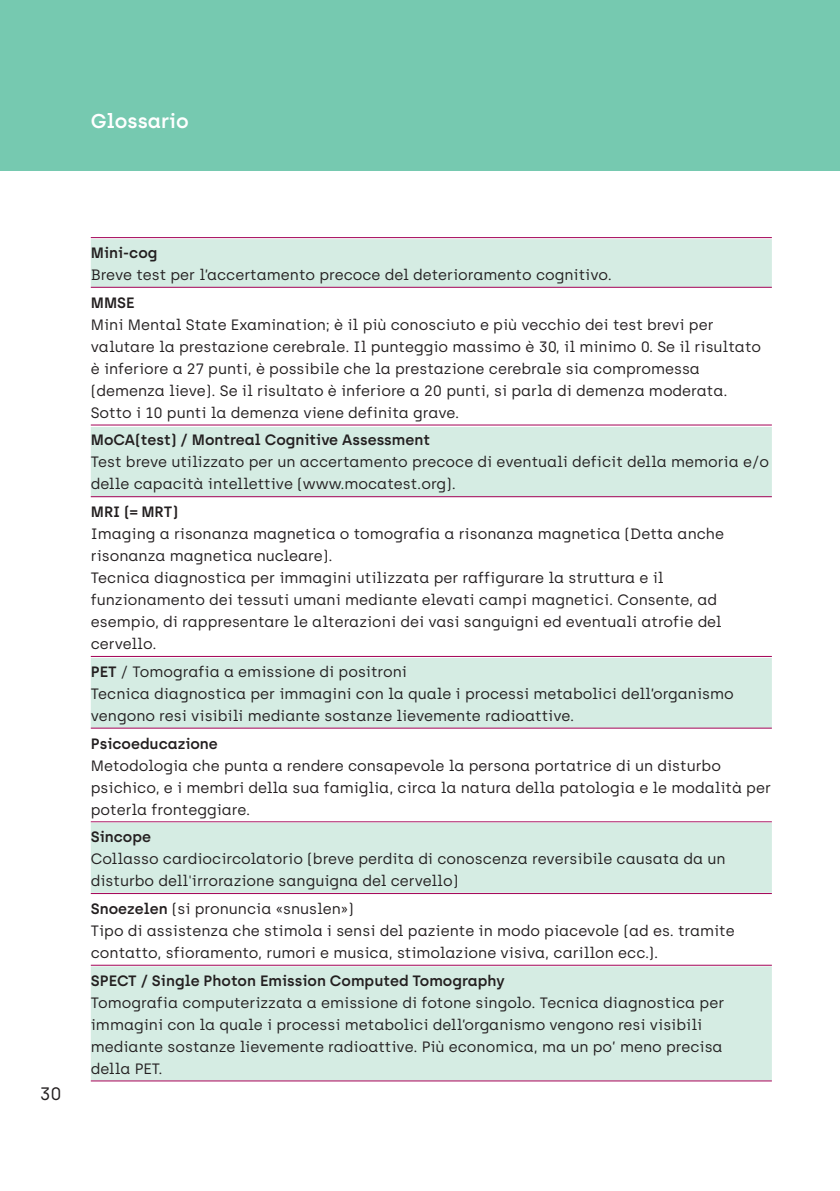
<style>
.page{position:relative;width:840px;height:1191px;background:#fff}
.page>*{position:absolute;margin:0;border:0;box-sizing:border-box;transform-origin:0 0}
.t1{font:600 20px "Archia";color:#fff}
.t2{font:18px "Archia";color:#231f20}
.t3{font:15px/22px "Archia";color:#231f20}
.t4{font:600 15px "Archia";color:#231f20}
.s1{font-weight:600}
</style>
<div class="page">
<hr style="left:839px;top:0;width:1px;height:170px;background:#76c9b0">
<div style="left:0;top:0;width:839px;height:170px;background:#76c9b0"></div>
<hr style="left:91px;top:237px;width:680px;height:1px;background:#a30155">
<div style="left:91px;top:239px;width:680px;height:48px;background:#d5ece3"></div>
<hr style="left:91px;top:287px;width:680px;height:1px;background:#a30155">
<hr style="left:91px;top:424px;width:680px;height:1px;background:#a30155">
<div style="left:91px;top:427px;width:680px;height:70px;background:#d5ece3"></div>
<hr style="left:91px;top:496px;width:680px;height:1px;background:#a30155">
<hr style="left:91px;top:656px;width:680px;height:1px;background:#a30155">
<div style="left:91px;top:658px;width:680px;height:70px;background:#d5ece3"></div>
<hr style="left:91px;top:727px;width:680px;height:1px;background:#a30155">
<hr style="left:91px;top:821px;width:680px;height:1px;background:#a30155">
<div style="left:91px;top:822px;width:680px;height:70px;background:#d5ece3"></div>
<hr style="left:91px;top:893px;width:680px;height:1px;background:#a30155">
<hr style="left:91px;top:964px;width:680px;height:1px;background:#a30155">
<div style="left:91px;top:966px;width:680px;height:114px;background:#d5ece3"></div>
<hr style="left:91px;top:1080px;width:680px;height:1px;background:#a30155">
<h1 class="t1" style="left:91px;top:109px;width:99px">Glossario</h1>
<p class="t2" style="left:40px;top:1082px;width:23px">30</p>
<p class="t4" style="left:91px;top:244px;width:68px">Mini-cog</p>
<p class="t3" style="left:91px;top:264px;width:522px">Breve test per l’accertamento precoce del deterioramento cognitivo.</p>
<p class="t4" style="left:91px;top:293px;width:45px">MMSE</p>
<p class="t3" style="left:91px;top:313px;width:671px">Mini Mental State Examination; è il più conosciuto e più vecchio dei test brevi per valutare la prestazione cerebrale. Il punteggio massimo è 30, il minimo 0. Se il risultato è inferiore a 27 punti, è possibile che la prestazione cerebrale sia compromessa (demenza lieve). Se il risultato è inferiore a 20 punti, si parla di demenza moderata.<br>Sotto i 10 punti la demenza viene definita grave.</p>
<p class="t4" style="left:91px;top:431px;width:340px">MoCA(test) / Montreal Cognitive Assessment</p>
<p class="t3" style="left:91px;top:451px;width:679px">Test breve utilizzato per un accertamento precoce di eventuali deficit della memoria e/o delle capacità intellettive (www.mocatest.org).</p>
<p class="t4" style="left:91px;top:503px;width:89px">MRI (= MRT)</p>
<p class="t3" style="left:91px;top:523px;width:634px">Imaging a risonanza magnetica o tomografia a risonanza magnetica (Detta anche risonanza magnetica nucleare).<br>Tecnica diagnostica per immagini utilizzata per raffigurare la struttura e il funzionamento dei tessuti umani mediante elevati campi magnetici. Consente, ad esempio, di rappresentare le alterazioni dei vasi sanguigni ed eventuali atrofie del cervello.</p>
<p class="t3" style="left:91px;top:660px;width:644px"><span class="s1">PET</span> / Tomografia a emissione di positroni<br>Tecnica diagnostica per immagini con la quale i processi metabolici dell’organismo vengono resi visibili mediante sostanze lievemente radioattive.</p>
<p class="t4" style="left:91px;top:734px;width:128px">Psicoeducazione</p>
<p class="t3" style="left:91px;top:754px;width:681px">Metodologia che punta a rendere consapevole la persona portatrice di un disturbo psichico, e i membri della sua famiglia, circa la natura della patologia e le modalità per poterla fronteggiare.</p>
<p class="t4" style="left:91px;top:828px;width:62px">Sincope</p>
<p class="t3" style="left:91px;top:848px;width:636px">Collasso cardiocircolatorio (breve perdita di conoscenza reversibile causata da un disturbo dell'irrorazione sanguigna del cervello)</p>
<p class="t3" style="left:91px;top:897px;width:645px"><span class="s1">Snoezelen</span> (si pronuncia «snuslen»)<br>Tipo di assistenza che stimola i sensi del paziente in modo piacevole (ad es. tramite contatto, sfioramento, rumori e musica, stimolazione visiva, carillon ecc.).</p>
<p class="t4" style="left:91px;top:971px;width:415px">SPECT / Single Photon Emission Computed Tomography</p>
<p class="t3" style="left:91px;top:991px;width:634px">Tomografia computerizzata a emissione di fotone singolo. Tecnica diagnostica per immagini con la quale i processi metabolici dell’organismo vengono resi visibili mediante sostanze lievemente radioattive. Più economica, ma un po’ meno precisa della PET.</p>
</div>
